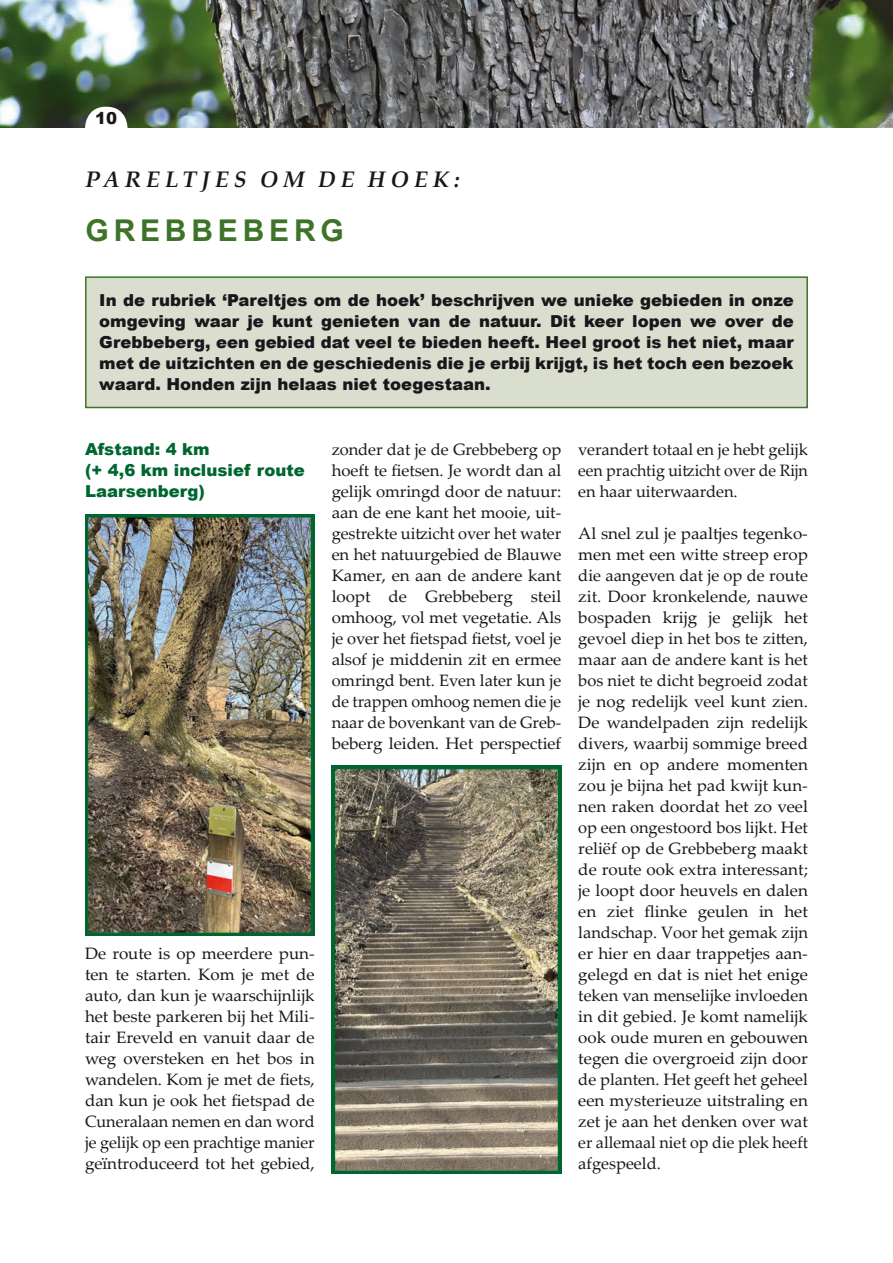
<style>
.page{position:relative;width:893px;height:1263px;background:#fff}
.page>*{position:absolute;margin:0;border:0;box-sizing:border-box;transform-origin:0 0}
.kop{font:700 30px "Arial";letter-spacing:.16em;color:#3d7429}
.chapeau{font:italic 700 22.5px "Palatino Linotype";letter-spacing:.225em;color:#1a171c}
.tekst__space_after{font:16.5px/21px "Palatino Linotype";letter-spacing:-.005em;color:#1a171c;text-align:justify}
.t1{font:900 16.5px/21px "Arial";color:#1a171c;text-align:justify}
.subkop{font:900 16.5px/21px "Arial";color:#006630}
</style>
<div class="page">
<img style="left:0;top:0;width:893px;height:128px">
<div style="left:86px;top:277px;width:721px;height:130px;background:#dadece"></div>
<div style="left:85px;top:276px;width:723px;height:132px;border:2px solid #3d7429"></div>
<img style="left:85px;top:514px;width:230px;height:422px">
<svg style="left:331px;top:765px;width:231px;height:409px;background:#797766"></svg>
<svg style="left:85px;top:107px;width:43px;height:21px"></svg>
<p class="t1" style="left:95px;top:107px;width:24px">10</p>
<p class="chapeau" style="left:85px;top:163px;width:376px">PARELTJES OM DE HOEK:</p>
<p class="kop" style="left:86px;top:209px;width:260px">GREBBEBERG</p>
<p class="t1" style="left:99px;top:289px;width:696px">In de rubriek ‘Pareltjes om de hoek’ beschrijven we unieke gebieden in onze omgeving waar je kunt genieten van de natuur. Dit keer lopen we over de Grebbeberg, een gebied dat veel te bieden heeft. Heel groot is het niet, maar met de uitzichten en de geschiedenis die je erbij krijgt, is het toch een bezoek waard. Honden zijn helaas niet toegestaan.</p>
<p class="subkop" style="left:85px;top:438px;width:126px">Afstand: 4 km</p>
<p class="subkop" style="left:85px;top:459px;width:221px">(+ 4,6 km inclusief route<br>Laarsenberg)</p>
<p class="tekst__space_after" style="left:85px;top:942px;width:231px">De route is op meerdere pun&shy;ten te starten. Kom je met de auto, dan kun je waarschijnlijk het beste parkeren bij het Mili&shy;tair Ereveld en vanuit daar de weg oversteken en het bos in wandelen. Kom je met de fiets, dan kun je ook het fietspad de Cuneralaan nemen en dan word je gelijk op een prachtige manier geïntroduceerd tot het gebied,</p>
<p class="tekst__space_after" style="left:332px;top:438px;width:231px">zonder dat je de Grebbeberg op hoeft te fietsen. Je wordt dan al gelijk omringd door de natuur: aan de ene kant het mooie, uit&shy;gestrekte uitzicht over het water en het natuurgebied de Blauwe Kamer, en aan de andere kant loopt de Grebbeberg steil omhoog, vol met vegetatie. Als je over het fietspad fietst, voel je alsof je middenin zit en ermee omringd bent. Even later kun je de trappen omhoog nemen die je naar de bovenkant van de Greb&shy;beberg leiden. Het perspectief</p>
<p class="tekst__space_after" style="left:578px;top:438px;width:231px">verandert totaal en je hebt gelijk een prachtig uitzicht over de Rijn en haar uiterwaarden.</p>
<p class="tekst__space_after" style="left:578px;top:522px;width:231px">Al snel zul je paaltjes tegenko&shy;men met een witte streep erop die aangeven dat je op de route zit. Door kronkelende, nauwe bospaden krijg je gelijk het gevoel diep in het bos te zitten, maar aan de andere kant is het bos niet te dicht begroeid zodat je nog redelijk veel kunt zien.<br>De wandelpaden zijn redelijk divers, waarbij sommige breed zijn en op andere momenten zou je bijna het pad kwijt kun&shy;nen raken doordat het zo veel op een ongestoord bos lijkt. Het reliëf op de Grebbeberg maakt de route ook extra interessant; je loopt door heuvels en dalen en ziet flinke geulen in het landschap. Voor het gemak zijn er hier en daar trappetjes aan&shy;gelegd en dat is niet het enige teken van menselijke invloeden in dit gebied. Je komt namelijk ook oude muren en gebouwen tegen die overgroeid zijn door de planten. Het geeft het geheel een mysterieuze uitstraling en zet je aan het denken over wat er allemaal niet op die plek heeft afgespeeld.</p>
</div>
